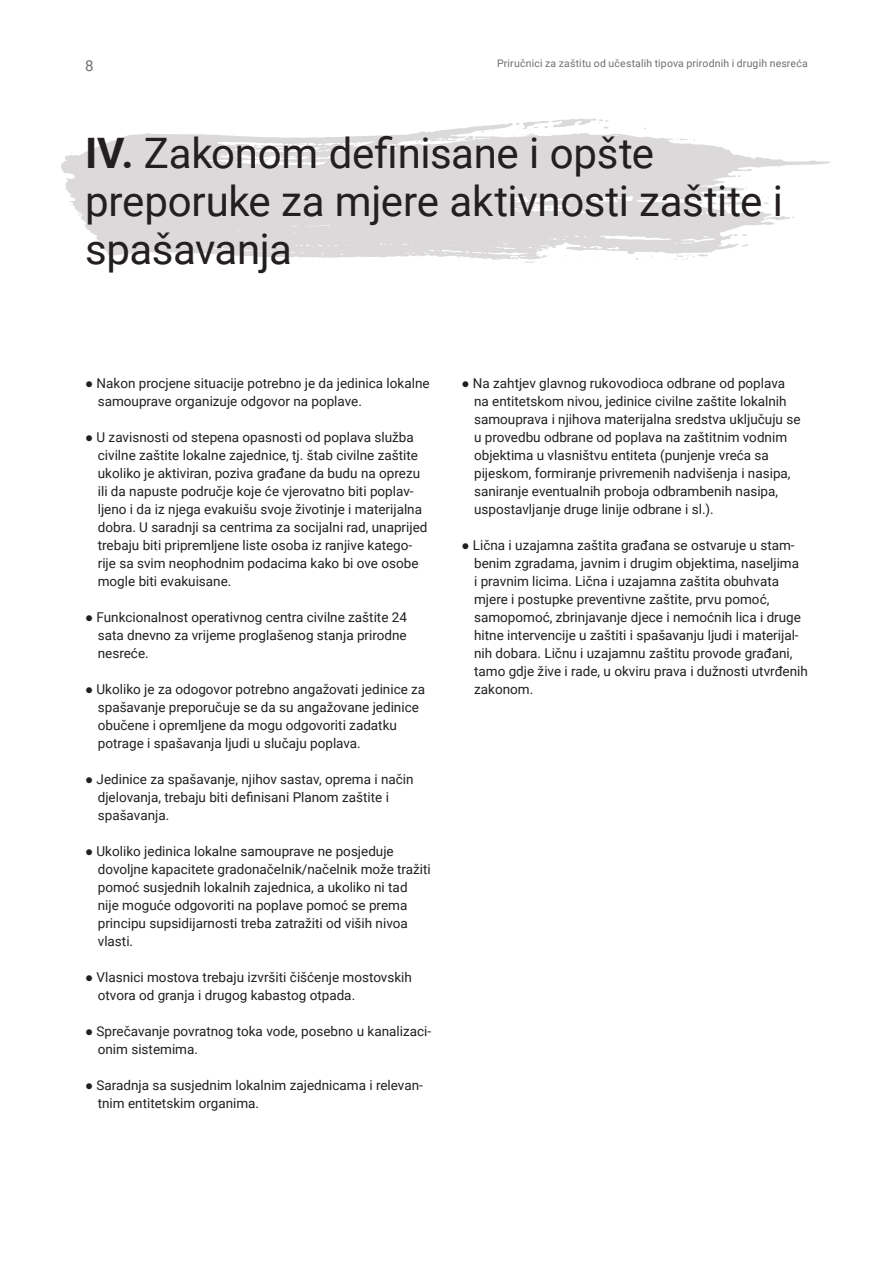
<style>
.page{position:relative;width:893px;height:1263px;background:#fff}
.page>*{position:absolute;margin:0;border:0;box-sizing:border-box;transform-origin:0 0}
.t1{font:42px/48px "Roboto";letter-spacing:-.01em;color:#231f20}
.t2{font:15px "Roboto";color:#6d6e71}
.t3{font:13.5px/18px "Roboto";color:#231f20}
.t4{font:10.5px "Roboto";letter-spacing:.015em;color:#6d6e71}
.s1{font-weight:700}
.s2{font-family:"Noto Sans";font-weight:700}
</style>
<div class="page">
<svg style="left:419px;top:131px;width:412px;height:123px;fill:#dbd9da"></svg>
<svg style="left:765px;top:215px;width:29px;height:5px"></svg>
<svg style="left:738px;top:175px;width:7px;height:2px"></svg>
<svg style="left:671px;top:253px;width:37px;height:7px"></svg>
<svg style="left:676px;top:139px;width:19px;height:2px"></svg>
<svg style="left:733px;top:233px;width:15px;height:13px"></svg>
<svg style="left:699px;top:195px;width:70px;height:12px"></svg>
<svg style="left:619px;top:132px;width:6px;height:2px"></svg>
<svg style="left:61px;top:133px;width:493px;height:127px;background:#dfddde"></svg>
<svg style="left:116px;top:258px;width:8px;height:2px"></svg>
<svg style="left:458px;top:253px;width:32px;height:7px"></svg>
<svg style="left:344px;top:143px;width:52px;height:7px"></svg>
<svg style="left:537px;top:205px;width:14px;height:10px"></svg>
<svg style="left:536px;top:227px;width:6px;height:2px"></svg>
<svg style="left:259px;top:159px;width:10px;height:3px"></svg>
<svg style="left:346px;top:157px;width:5px;height:5px"></svg>
<svg style="left:408px;top:156px;width:12px;height:5px"></svg>
<svg style="left:518px;top:198px;width:8px;height:2px"></svg>
<svg style="left:430px;top:118px;width:181px;height:49px"></svg>
<svg style="left:411px;top:138px;width:12px;height:11px"></svg>
<svg style="left:228px;top:155px;width:3px;height:7px"></svg>
<svg style="left:440px;top:248px;width:3px;height:4px"></svg>
<svg style="left:503px;top:246px;width:47px;height:17px"></svg>
<p class="t2" style="left:85px;top:55px;width:10px">8</p>
<p class="t4" style="left:497px;top:56px;width:312px">Priručnici za zaštitu od učestalih tipova prirodnih i drugih nesreća</p>
<h1 class="t1" style="left:85px;top:127px;width:699px"><span class="s1">IV.</span> Zakonom definisane i opšte preporuke za mjere aktivnosti zaštite i spašavanja</h1>
<p class="t3" style="left:98px;top:374px;width:333px;text-indent:-13px"><span class="s2">●</span> Nakon procjene situacije potrebno je da jedinica lokalne samouprave organizuje odgovor na poplave.</p>
<p class="t3" style="left:98px;top:428px;width:331px;text-indent:-13px"><span class="s2">●</span> U zavisnosti od stepena opasnosti od poplava služba civilne zaštite lokalne zajednice, tj. štab civilne zaštite ukoliko je aktiviran, poziva građane da budu na oprezu ili da napuste područje koje će vjerovatno biti poplav&shy;ljeno i da iz njega evakuišu svoje životinje i materijalna dobra. U saradnji sa centrima za socijalni rad, unaprijed trebaju biti pripremljene liste osoba iz ranjive katego&shy;rije sa svim neophodnim podacima kako bi ove osobe mogle biti evakuisane.</p>
<p class="t3" style="left:98px;top:608px;width:311px;text-align:justify;text-indent:-13px"><span class="s2">●</span> Funkcionalnost operativnog centra civilne zaštite 24 sata dnevno za vrijeme proglašenog stanja prirodne nesreće.</p>
<p class="t3" style="left:98px;top:680px;width:329px;text-indent:-13px"><span class="s2">●</span> Ukoliko je za odogovor potrebno angažovati jedinice za spašavanje preporučuje se da su angažovane jedinice obučene i opremljene da mogu odgovoriti zadatku potrage i spašavanja ljudi u slučaju poplava.</p>
<p class="t3" style="left:98px;top:770px;width:317px;text-indent:-13px"><span class="s2">●</span> Jedinice za spašavanje, njihov sastav, oprema i način djelovanja, trebaju biti definisani Planom zaštite i spašavanja.</p>
<p class="t3" style="left:98px;top:842px;width:335px;text-indent:-13px"><span class="s2">●</span> Ukoliko jedinica lokalne samouprave ne posjeduje dovoljne kapacitete gradonačelnik/načelnik može tražiti pomoć susjednih lokalnih zajednica, a ukoliko ni tad nije moguće odgovoriti na poplave pomoć se prema principu supsidijarnosti treba zatražiti od viših nivoa vlasti.</p>
<p class="t3" style="left:98px;top:968px;width:316px;text-indent:-13px"><span class="s2">●</span> Vlasnici mostova trebaju izvršiti čišćenje mostovskih otvora od granja i drugog kabastog otpada.</p>
<p class="t3" style="left:98px;top:1022px;width:335px;text-indent:-13px"><span class="s2">●</span> Sprečavanje povratnog toka vode, posebno u kanalizaci&shy;onim sistemima.</p>
<p class="t3" style="left:98px;top:1076px;width:327px;text-indent:-13px"><span class="s2">●</span> Saradnja sa susjednim lokalnim zajednicama i relevan&shy;tnim entitetskim organima.</p>
<p class="t3" style="left:474px;top:374px;width:328px;text-indent:-13px"><span class="s2">●</span> Na zahtjev glavnog rukovodioca odbrane od poplava na entitetskom nivou, jedinice civilne zaštite lokalnih samouprava i njihova materijalna sredstva uključuju se u provedbu odbrane od poplava na zaštitnim vodnim objektima u vlasništvu entiteta (punjenje vreća sa pijeskom, formiranje privremenih nadvišenja i nasipa, saniranje eventualnih proboja odbrambenih nasipa, uspostavljanje druge linije odbrane i sl.).</p>
<p class="t3" style="left:474px;top:536px;width:335px;text-indent:-13px"><span class="s2">●</span> Lična i uzajamna zaštita građana se ostvaruje u stam&shy;benim zgradama, javnim i drugim objektima, naseljima<br>i pravnim licima. Lična i uzajamna zaštita obuhvata mjere i postupke preventivne zaštite, prvu pomoć, samopomoć, zbrinjavanje djece i nemoćnih lica i druge hitne intervencije u zaštiti i spašavanju ljudi i materijal&shy;nih dobara. Ličnu i uzajamnu zaštitu provode građani, tamo gdje žive i rade, u okviru prava i dužnosti utvrđenih zakonom.</p>
</div>
